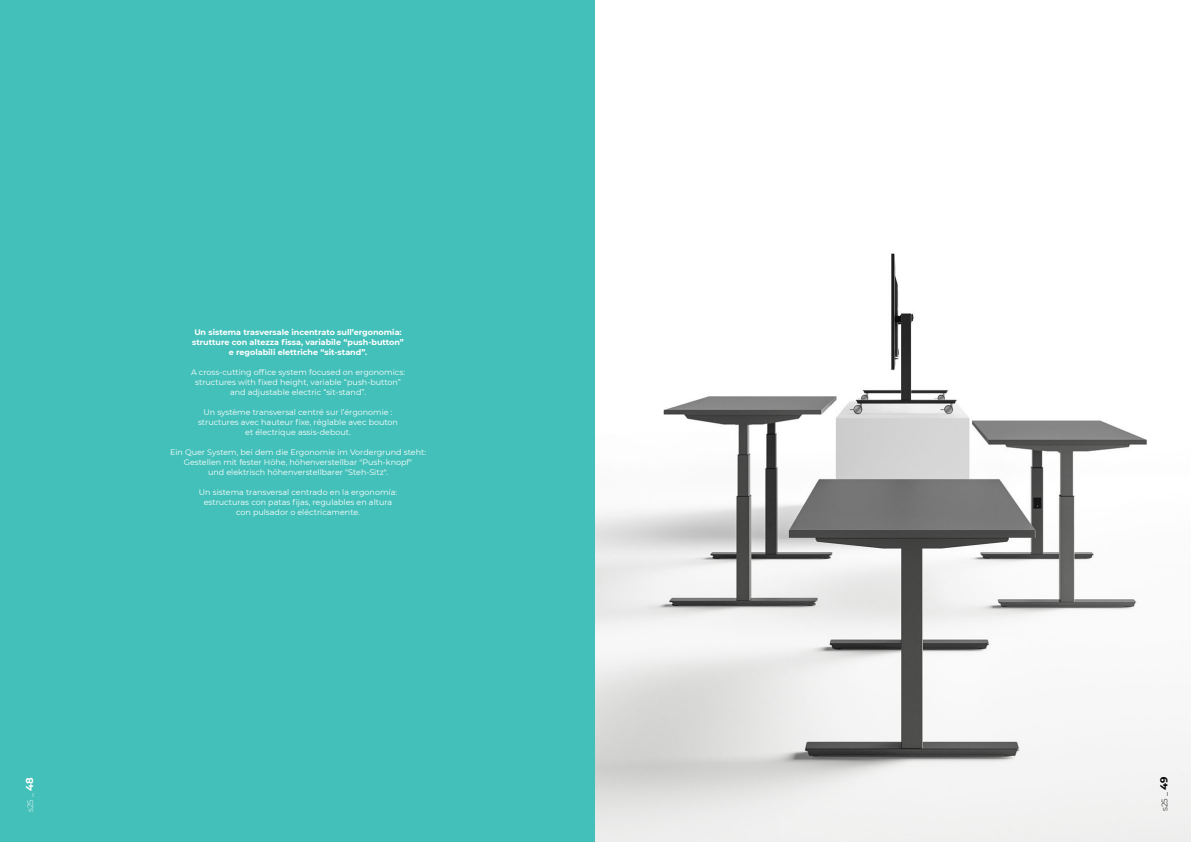
<style>
.page{position:relative;width:1191px;height:842px;background:#fff}
.page>*{position:absolute;margin:0;border:0;box-sizing:border-box;transform-origin:0 0}
.t1{font:8px/10px "Montserrat";color:#fff;text-align:center}
.t2{font:700 8px/10px "Montserrat";color:#fff;text-align:center}
.t3{font:300 8px "Montserrat";color:#fff}
.t4{font:300 8px "Montserrat";color:#000}
.s1{font-weight:700;font-size:10px}
</style>
<div class="page">
<div style="left:0;top:0;width:595px;height:842px;background:#43c0b9"></div>
<img style="left:595px;top:253px;width:596px;height:589px">
<p class="t2" style="left:192px;top:326px;width:213px">Un sistema trasversale incentrato sull’ergonomia: strutture con altezza fissa, variabile “push-button” e regolabili elettriche “sit-stand”.</p>
<p class="t1" style="left:191px;top:367px;width:215px">A cross-cutting office system focused on ergonomics: structures with fixed height, variable “push-button” and adjustable electric “sit-stand”.</p>
<p class="t1" style="left:198px;top:407px;width:201px">Un système transversal centré sur l’érgonomie : structures avec hauteur fixe, réglable avec bouton et électrique assis-debout.</p>
<p class="t1" style="left:170px;top:447px;width:257px">Ein Quer System, bei dem die Ergonomie im Vordergrund steht:<br>Gestellen mit fester Höhe, höhenverstellbar "Push-knopf"<br>und elektrisch höhenverstellbarer "Steh-Sitz".</p>
<p class="t1" style="left:199px;top:487px;width:200px">Un sistema transversal centrado en la ergonomía: estructuras con patas fijas, regulables en altura con pulsador o eléctricamente.</p>
<p class="t3" style="left:25px;top:812px;width:36px;rotate:-90deg">s25 _ <span class="s1">48</span></p>
<p class="t4" style="left:1159px;top:811px;width:36px;rotate:-90deg">s25 _ <span class="s1">49</span></p>
</div>
